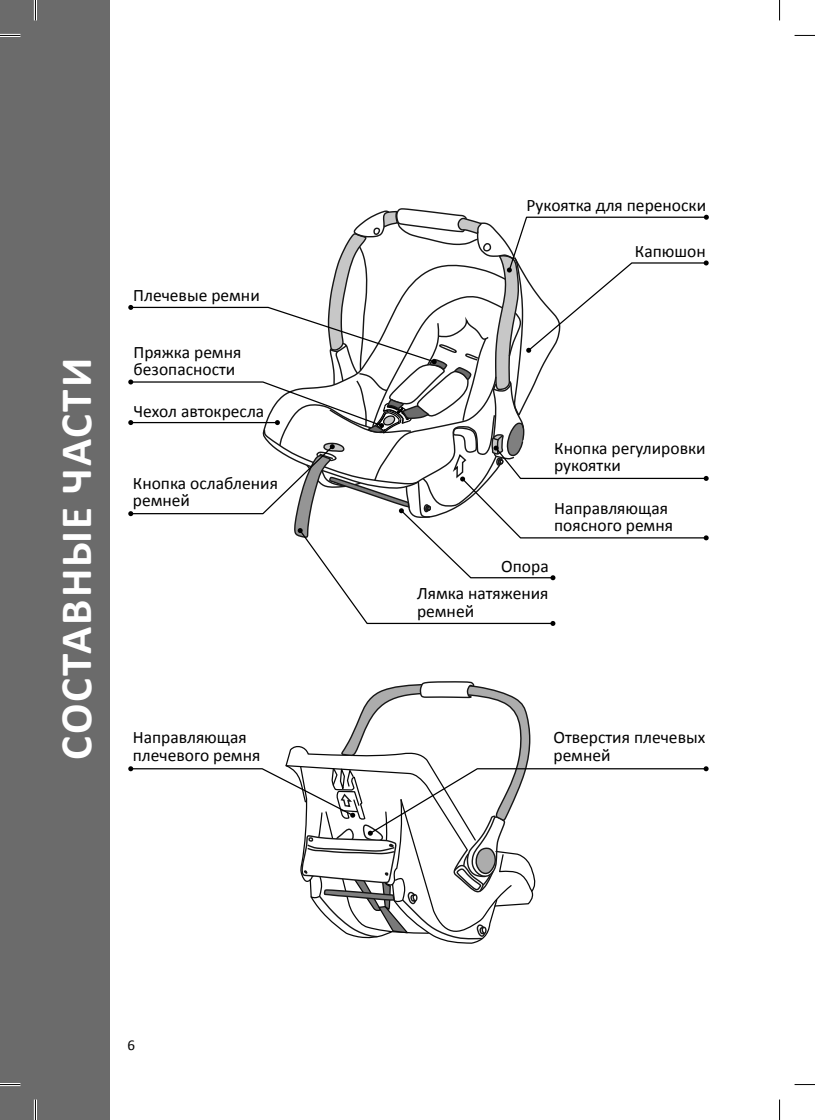
<style>
.page{position:relative;width:815px;height:1120px;background:#fff}
.page>*{position:absolute;margin:0;border:0;box-sizing:border-box;transform-origin:0 0}
.t1{font:700 45px "Calibri";letter-spacing:.05em;color:#fff}
.t2{font:17.5px/17.5px "Calibri";color:#000}
.t3{font:15px "Calibri";color:#000}
</style>
<div class="page">
<div style="left:0;top:0;width:110px;height:1120px;background:#6b6b6b"></div>
<svg style="left:128px;top:208px;width:581px;height:418px"></svg>
<svg style="left:128px;top:681px;width:581px;height:263px"></svg>
<hr style="left:0;top:34px;width:20px;height:3px;background:#fff">
<hr style="left:0;top:1083px;width:20px;height:3px;background:#fff">
<hr style="left:34px;top:0;width:3px;height:20px;background:#fff">
<hr style="left:34px;top:1099px;width:3px;height:21px;background:#fff">
<svg style="left:0;top:35px;width:20px;height:1px"></svg>
<svg style="left:795px;top:35px;width:20px;height:1px"></svg>
<svg style="left:0;top:1084px;width:20px;height:1px"></svg>
<svg style="left:795px;top:1084px;width:20px;height:1px"></svg>
<svg style="left:35px;top:0;width:1px;height:20px"></svg>
<svg style="left:35px;top:1099px;width:1px;height:21px"></svg>
<svg style="left:779px;top:0;width:1px;height:20px"></svg>
<svg style="left:779px;top:1099px;width:1px;height:21px"></svg>
<h1 class="t1" style="left:57px;top:760px;width:404px;rotate:-90deg">СОСТАВНЫЕ ЧАСТИ</h1>
<p class="t2" style="left:133px;top:287px;width:128px">Плечевые ремни</p>
<p class="t2" style="left:134px;top:345px;width:109px">Пряжка ремня безопасности</p>
<p class="t2" style="left:134px;top:403px;width:132px">Чехол автокресла</p>
<p class="t2" style="left:133px;top:475px;width:147px">Кнопка ослабления ремней</p>
<p class="t2" style="left:527px;top:197px;width:181px">Рукоятка для переноски</p>
<p class="t2" style="left:635px;top:243px;width:72px">Капюшон</p>
<p class="t2" style="left:554px;top:440px;width:153px">Кнопка регулировки рукоятки</p>
<p class="t2" style="left:554px;top:501px;width:120px">Направляющая поясного ремня</p>
<p class="t2" style="left:501px;top:559px;width:49px">Опора</p>
<p class="t2" style="left:417px;top:586px;width:133px">Лямка натяжения ремней</p>
<p class="t2" style="left:133px;top:730px;width:129px">Направляющая плечевого ремня</p>
<p class="t2" style="left:553px;top:730px;width:153px">Отверстия плечевых ремней</p>
<p class="t3" style="left:128px;top:1038px;width:9px">6</p>
</div>
